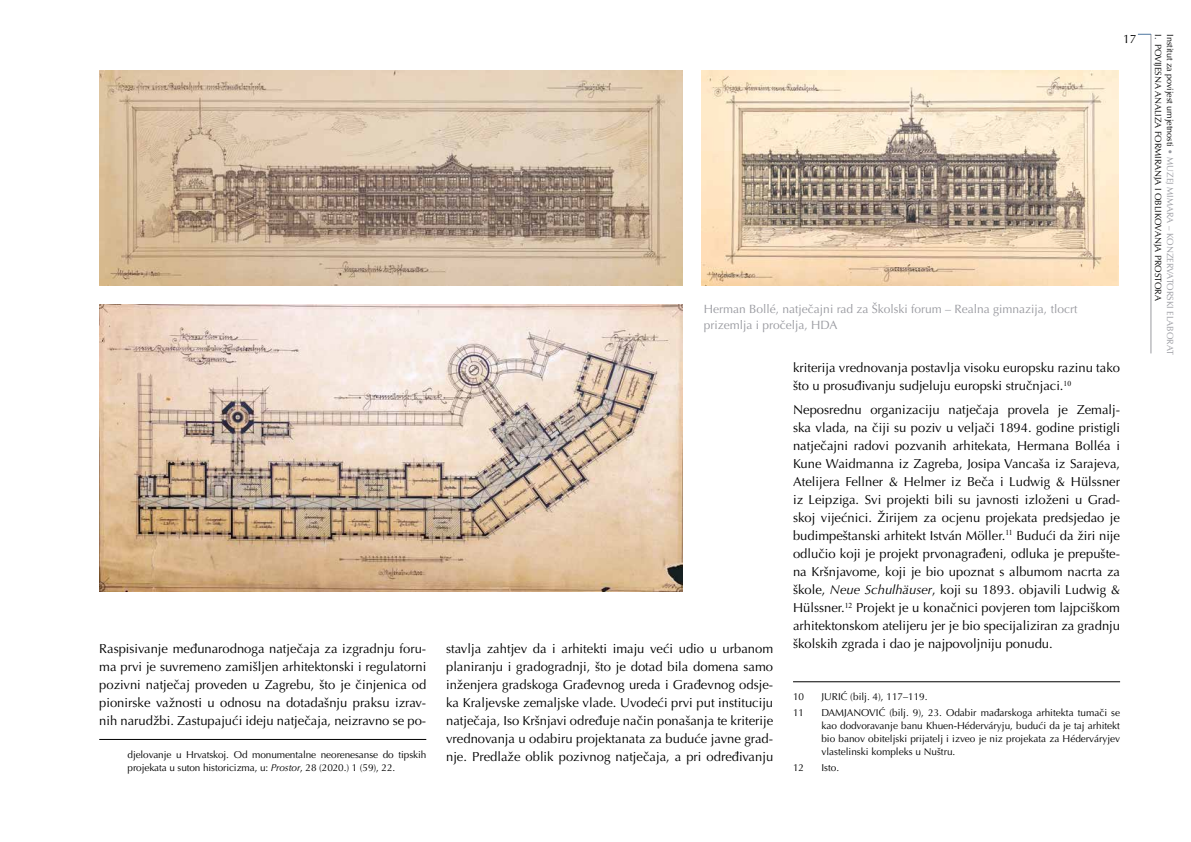
<style>
.page{position:relative;width:1191px;height:842px;background:#fff}
.page>*{position:absolute;margin:0;border:0;box-sizing:border-box;transform-origin:0 0}
.t1{font:13px/18px "Optima LT Pro";color:#000;text-align:justify}
.t2{font:12px/16px "Optima LT Pro";color:#999aa0}
.t3{font:12px "Optima LT Pro";color:#000}
.t4{font:10px/13px "Optima LT Pro";letter-spacing:-.01em;color:#000}
.t5{font:9px/11.8px "Optima LT Pro";color:#000}
.s1{font-style:italic}
.s2{color:#999aa0}
.s3{font-family:"Times New Roman"}
</style>
<div class="page">
<hr style="left:1150px;top:34px;width:1px;height:319px;background:#999aa0">
<svg style="left:1137px;top:34px;width:14px;height:1px"></svg>
<hr style="left:99px;top:739px;width:327px;height:1px;background:#000">
<hr style="left:793px;top:682px;width:327px;height:1px;background:#000">
<img style="left:99px;top:71px;width:583px;height:214px">
<img style="left:99px;top:305px;width:583px;height:286px">
<img style="left:702px;top:71px;width:416px;height:214px">
<p class="t1" style="left:99px;top:640px;width:328px">Raspisivanje međunarodnoga natječaja za izgradnju foru&shy;ma prvi je suvremeno zamišljen arhitektonski i regulatorni pozivni natječaj proveden u Zagrebu, što je činjenica od pionirske važnosti u odnosu na dotadašnju praksu izrav&shy;nih narudžbi. Zastupajući ideju natječaja, neizravno se po-</p>
<p class="t4" style="left:128px;top:748px;width:300px">djelovanje u Hrvatskoj. Od monumentalne neorenesanse do tipskih projekata u suton historicizma, u: <span class="s1">Prostor</span>, 28 (2020.) 1 (59), 22.</p>
<p class="t2" style="left:704px;top:301px;width:375px">Herman Bollé, natječajni rad za Školski forum – Realna gimnazija, tlocrt prizemlja i pročelja, HDA</p>
<p class="t3" style="left:1123px;top:31px;width:15px">17</p>
<p class="t5" style="left:1176px;top:34px;width:323px;rotate:90deg">Institut za povijest umjetnosti <span class="s2">• MUZEJ MIMARA – KONZERVATORSKI ELABORAT<br></span>I. POVIJESNA ANALIZA FORMIRANJA I OBLIKOVANJA PROSTORA</p>
<p class="t1" style="left:446px;top:640px;width:328px">stavlja zahtjev da i arhitekti imaju veći udio u urbanom planiranju i gradogradnji, što je dotad bila domena samo inženjera gradskoga Građevnog ureda i Građevnog odsje&shy;ka Kraljevske zemaljske vlade. Uvodeći prvi put instituciju natječaja, Iso Kršnjavi određuje način ponašanja te kriterije vrednovanja u odabiru projektanata za buduće javne grad&shy;nje. Predlaže oblik pozivnog natječaja, a pri određivanju</p>
<p class="t1" style="left:793px;top:359px;width:328px">kriterija vrednovanja postavlja visoku europsku razinu tako što u prosuđivanju sudjeluju europski stručnjaci.<sup>10</sup></p>
<p class="t1" style="left:793px;top:400px;width:328px">Neposrednu organizaciju natječaja provela je Zemalj&shy;ska vlada, na čiji su poziv u veljači 1894. godine pristigli natječajni radovi pozvanih arhitekata, Hermana Bolléa i Kune Waidmanna iz Zagreba, Josipa Vancaša iz Sarajeva, Atelijera Fellner &amp; Helmer iz Beča i Ludwig &amp; Hülssner iz Leipziga. Svi projekti bili su javnosti izloženi u Grad&shy;skoj vijećnici. Žirijem za ocjenu projekata predsjedao je budimpeštanski arhitekt István Möller.<sup>11</sup> Budući da žiri nije odlučio koji je projekt prvonagrađeni, odluka je prepušte&shy;na Kršnjavome, koji je bio upoznat s albumom nacrta za škole, <span class="s1">Neue Schulhäuser</span>, koji su 1893. objavili Ludwig &amp; Hülssner.<sup>12</sup> Projekt je u konačnici povjeren tom lajpciškom arhitektonskom atelijeru jer je bio specijaliziran za gradnju školskih zgrada i dao je najpovoljniju ponudu.</p>
<p class="t4" style="left:793px;top:691px;width:13px">10</p>
<p class="t4" style="left:821px;top:691px;width:108px">JURIĆ (bilj. 4), 117–119.</p>
<p class="t4" style="left:793px;top:706px;width:13px">11</p>
<p class="t4" style="left:821px;top:706px;width:300px;text-align:justify">DAMJANOVIĆ (bilj. 9), 23. Odabir mađarskoga arhitekta tumači se kao dodvoravanje banu Khuen<span class="s3">-</span>Héderváryju, budući da je taj arhitekt bio banov obiteljski prijatelj i izveo je niz projekata za Héderváryjev vlastelinski kompleks u Nuštru.</p>
<p class="t4" style="left:793px;top:761px;width:13px">12</p>
<p class="t4" style="left:821px;top:761px;width:19px">Isto.</p>
</div>
